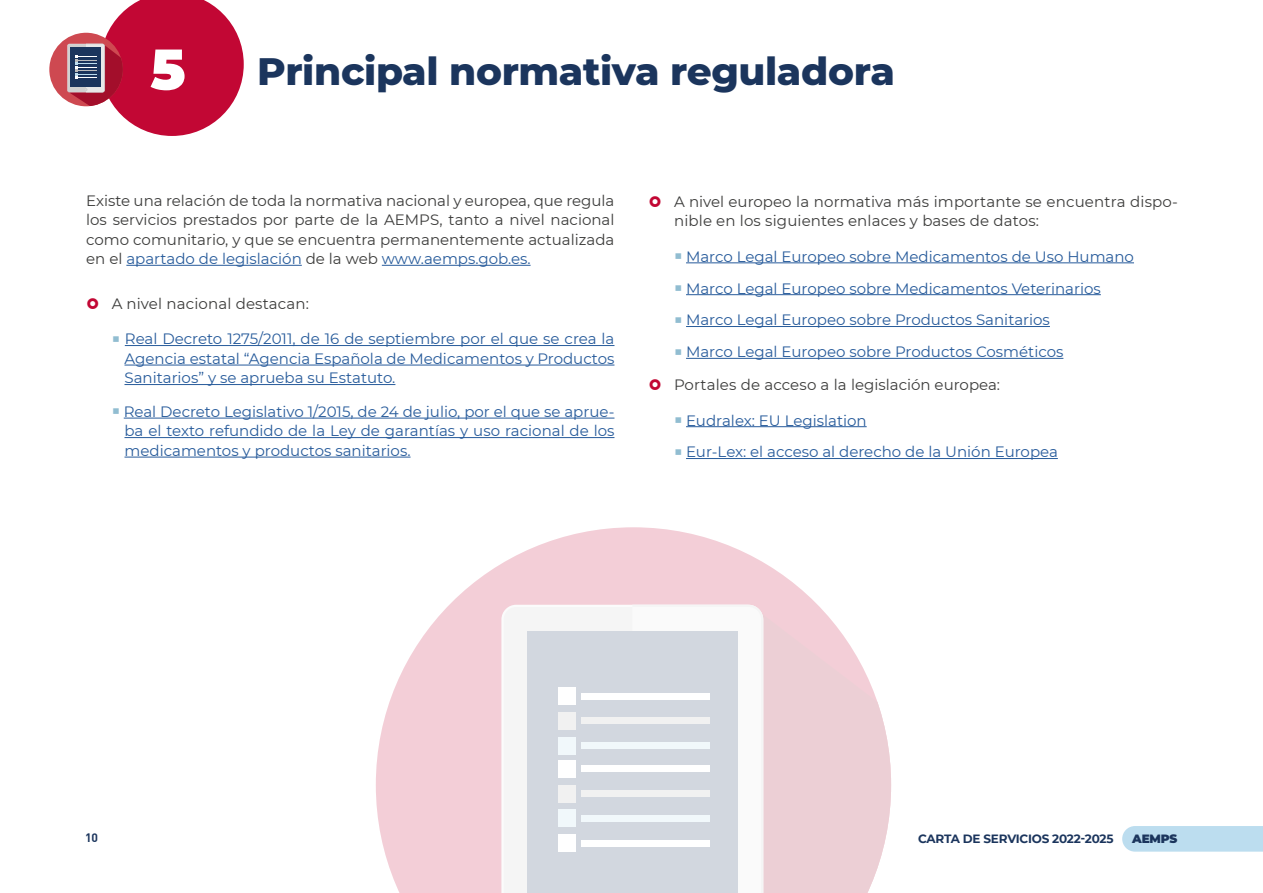
<style>
.page{position:relative;width:1263px;height:893px;background:#fff}
.page>*{position:absolute;margin:0;border:0;box-sizing:border-box;transform-origin:0 0}
.t1{font:900 57px "Montserrat";color:#fff}
.t2{font:800 39px "Montserrat";letter-spacing:-.01em;color:#1b355d}
.bolo_azul{font:15px/19.5px "Montserrat";color:#275b9b;text-align:justify}
.t3{font:15px/19.5px "Montserrat";letter-spacing:.01em;color:#3c3c3b;text-align:justify}
.bolo_azul-2{font:14.25px "Montserrat";color:#91bdd1}
.t4{font:700 12px "Montserrat";letter-spacing:-.02em;color:#1b355d}
.t5{font:900 12px "Montserrat";letter-spacing:-.02em;color:#1b355d}
.t6{font:700 12px "DIN";color:#1b355d}
.s1{color:#275b9b}
.s2{font-size:14.25px;color:#91bdd1}
</style>
<div class="page">
<div style="left:1122px;top:826px;width:141px;height:26px;background:#bcddef"></div>
<hr style="left:126px;top:265px;width:176px;height:1px;background:#275b9b">
<hr style="left:382px;top:265px;width:149px;height:1px;background:#275b9b">
<hr style="left:125px;top:345px;width:489px;height:1px;background:#275b9b">
<hr style="left:124px;top:365px;width:490px;height:1px;background:#275b9b">
<hr style="left:124px;top:384px;width:271px;height:1px;background:#275b9b">
<hr style="left:124px;top:418px;width:490px;height:1px;background:#275b9b">
<hr style="left:124px;top:437px;width:490px;height:1px;background:#275b9b">
<hr style="left:124px;top:457px;width:287px;height:1px;background:#275b9b">
<svg style="left:376px;top:527px;width:444px;height:366px;fill:#f3ced7"></svg>
<svg style="left:763px;top:607px;width:128px;height:286px;background:#efd5da"></svg>
<div style="left:501px;top:605px;width:131px;height:288px;background:#f5f5f5"></div>
<div style="left:527px;top:631px;width:211px;height:262px;background:#d2d7df"></div>
<svg style="left:632px;top:605px;width:131px;height:288px"></svg>
<div style="left:632px;top:631px;width:106px;height:262px;background:#d2d7df"></div>
<div style="left:558px;top:687px;width:17px;height:18px;background:#fff"></div>
<div style="left:581px;top:693px;width:129px;height:6px;background:#fff"></div>
<div style="left:558px;top:760px;width:17px;height:18px;background:#fff"></div>
<div style="left:581px;top:765px;width:129px;height:7px;background:#fff"></div>
<div style="left:558px;top:834px;width:17px;height:18px;background:#fff"></div>
<div style="left:581px;top:840px;width:129px;height:6px;background:#fff"></div>
<div style="left:558px;top:737px;width:17px;height:18px;background:#f1f8fb"></div>
<div style="left:581px;top:742px;width:129px;height:7px;background:#f1f8fb"></div>
<div style="left:558px;top:809px;width:17px;height:18px;background:#f1f8fb"></div>
<div style="left:581px;top:815px;width:129px;height:7px;background:#f1f8fb"></div>
<div style="left:558px;top:712px;width:17px;height:18px;background:#f1f1f1"></div>
<div style="left:581px;top:717px;width:129px;height:7px;background:#f1f1f1"></div>
<div style="left:558px;top:784px;width:17px;height:18px;background:#f1f1f1"></div>
<div style="left:581px;top:790px;width:129px;height:7px;background:#f1f1f1"></div>
<hr style="left:686px;top:262px;width:448px;height:1px;background:#275b9b">
<hr style="left:686px;top:294px;width:415px;height:1px;background:#275b9b">
<hr style="left:686px;top:326px;width:364px;height:1px;background:#275b9b">
<hr style="left:686px;top:358px;width:377px;height:1px;background:#275b9b">
<hr style="left:686px;top:426px;width:181px;height:1px;background:#275b9b">
<hr style="left:686px;top:458px;width:372px;height:1px;background:#275b9b">
<div style="left:49px;top:33px;width:74px;height:73px;background:#ce4951;border-radius:50%"></div>
<svg style="left:67px;top:0;width:177px;height:136px"></svg>
<h1 class="t1" style="left:150px;top:26px;width:37px">5</h1>
<p class="t2" style="left:257px;top:42px;width:639px">Principal normativa reguladora</p>
<p class="t3" style="left:86px;top:190px;width:530px">Existe una relación de toda la normativa nacional y europea, que regula los servicios prestados por parte de la AEMPS, tanto a nivel nacional como comunitario, y que se encuentra permanentemente actualizada en el <span class="s1">apartado de legislación</span> de la web <span class="s1">www.aemps.gob.es.</span></p>
<p class="t3" style="left:112px;top:294px;width:199px">A nivel nacional destacan:</p>
<p class="bolo_azul" style="left:124px;top:329px;width:491px;text-indent:-13px"><span class="s2">■</span> Real Decreto 1275/2011, de 16 de septiembre por el que se crea la Agencia estatal “Agencia Española de Medicamentos y Productos Sanitarios” y se aprueba su Estatuto.</p>
<p class="bolo_azul" style="left:124px;top:401px;width:492px;text-indent:-13px"><span class="s2">■</span> Real Decreto Legislativo 1/2015, de 24 de julio, por el que se aprue&shy;ba el texto refundido de la Ley de garantías y uso racional de los medicamentos y productos sanitarios.</p>
<p class="t3" style="left:674px;top:191px;width:505px">A nivel europeo la normativa más importante se encuentra dispo&shy;nible en los siguientes enlaces y bases de datos:</p>
<p class="bolo_azul-2" style="left:674px;top:245px;width:10px">■</p>
<p class="bolo_azul" style="left:686px;top:246px;width:449px">Marco Legal Europeo sobre Medicamentos de Uso Humano</p>
<p class="bolo_azul" style="left:674px;top:278px;width:428px"><span class="s2">■</span> Marco Legal Europeo sobre Medicamentos Veterinarios</p>
<p class="bolo_azul" style="left:674px;top:310px;width:377px"><span class="s2">■</span> Marco Legal Europeo sobre Productos Sanitarios</p>
<p class="bolo_azul" style="left:674px;top:342px;width:391px"><span class="s2">■</span> Marco Legal Europeo sobre Productos Cosméticos</p>
<p class="t3" style="left:674px;top:375px;width:328px">Portales de acceso a la legislación europea:</p>
<p class="bolo_azul" style="left:674px;top:410px;width:194px"><span class="s2">■</span> Eudralex: EU Legislation</p>
<p class="bolo_azul" style="left:674px;top:442px;width:385px"><span class="s2">■</span> Eur-Lex: el acceso al derecho de la Unión Europea</p>
<p class="t6" style="left:85px;top:830px;width:15px">10</p>
<p class="t4" style="left:918px;top:830px;width:197px">CARTA DE SERVICIOS 2022-2025</p>
<p class="t5" style="left:1132px;top:830px;width:47px">AEMPS</p>
</div>
